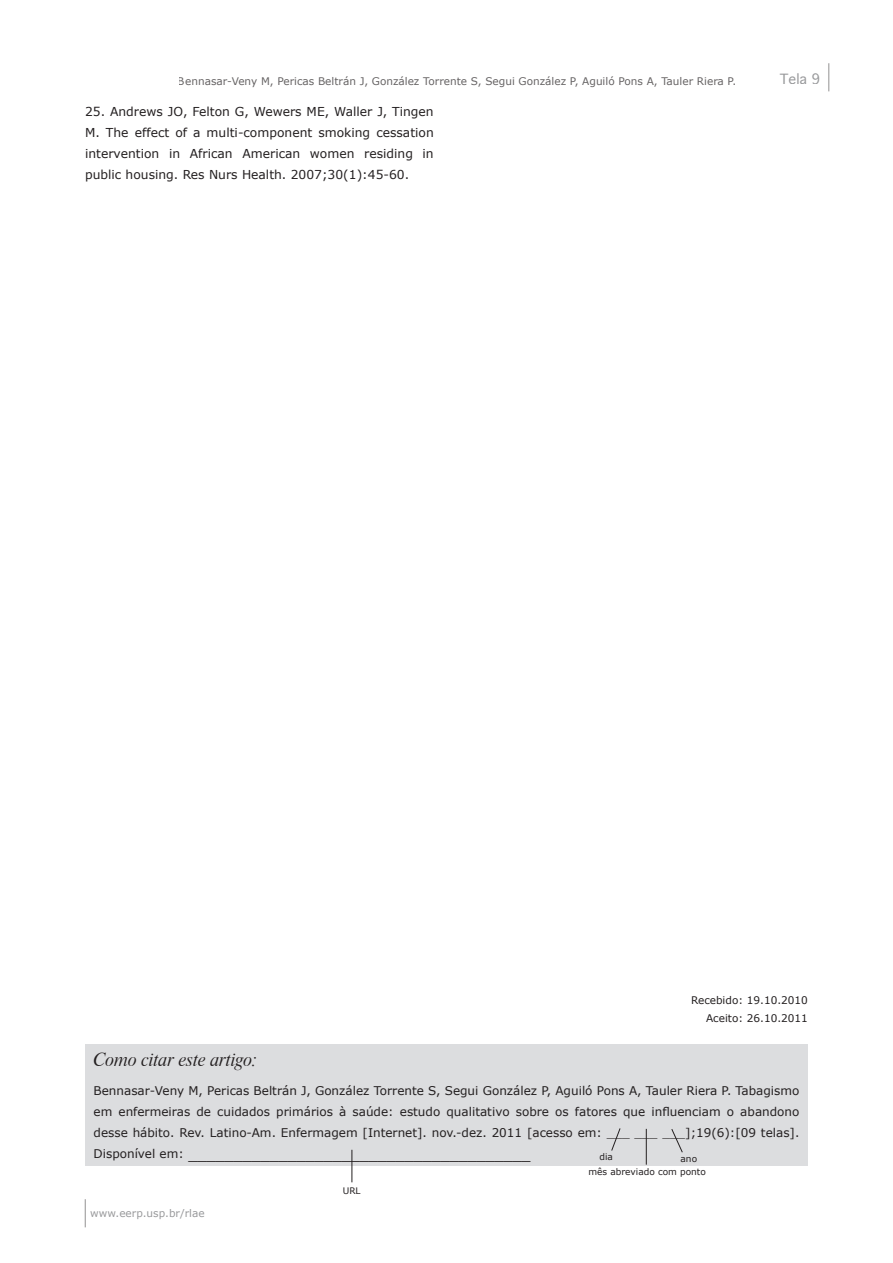
<style>
.page{position:relative;width:893px;height:1263px;background:#fff}
.page>*{position:absolute;margin:0;border:0;box-sizing:border-box;transform-origin:0 0}
.t1{font:18px "Times New Roman";color:#231f20}
.t2{font:18px "Dutch 801 BT Italic Headline";color:#231f20}
.t3{font:13.5px "Geneva";color:#6c6d70}
._18__Referências{font:12.3px/21px "Verdana";color:#231f20;text-align:justify}
.t4{font:12px/21px "Verdana";color:#231f20;text-align:justify}
._21__Recebido_Aceito{font:10.5px "Verdana";color:#231f20}
.t5{font:10.5px "Verdana";color:#6c6d70}
._18__Referências-2{font:9px "Verdana";color:#231f20}
.s1{font-family:"Verdana";font-size:12px}
</style>
<div class="page">
<svg style="left:85px;top:1199px;width:1px;height:28px"></svg>
<svg style="left:828px;top:63px;width:1px;height:28px"></svg>
<div style="left:85px;top:1044px;width:723px;height:122px;background:#dcdddf"></div>
<hr style="left:352px;top:1150px;width:1px;height:32px;background:#231f20">
<svg style="left:611px;top:1128px;width:9px;height:23px"></svg>
<hr style="left:646px;top:1129px;width:1px;height:36px;background:#231f20">
<svg style="left:671px;top:1129px;width:12px;height:24px"></svg>
<p class="_21__Recebido_Aceito" style="left:178px;top:75px;width:560px">Bennasar-Veny M, Pericas Beltrán J, González Torrente S, Segui González P, Aguiló Pons A, Tauler Riera P.</p>
<p class="t3" style="left:780px;top:70px;width:42px">Tela 9</p>
<p class="_18__Referências" style="left:85px;top:100px;width:350px">25. Andrews JO, Felton G, Wewers ME, Waller J, Tingen M. The effect of a multi-component smoking cessation intervention in African American women residing in public housing. Res Nurs Health. 2007;30(1):45-60.</p>
<p class="_21__Recebido_Aceito" style="left:691px;top:994px;width:118px">Recebido: 19.10.2010</p>
<p class="_21__Recebido_Aceito" style="left:706px;top:1012px;width:103px">Aceito: 26.10.2011</p>
<p class="t2" style="left:94px;top:1048px;width:165px">Como citar este artigo:</p>
<p class="t4" style="left:94px;top:1080px;width:707px">Bennasar-Veny M, Pericas Beltrán J, González Torrente S, Segui González P, Aguiló Pons A, Tauler Riera P. Tabagismo em enfermeiras de cuidados primários à saúde: estudo qualitativo sobre os fatores que influenciam o abandono desse hábito. Rev. Latino-Am. Enfermagem [Internet]. nov.-dez. 2011 [acesso em: ___ ___ ___];19(6):[09 telas].</p>
<p class="t1" style="left:94px;top:1140px;width:438px"><span class="s1">Disponível em:</span> ______________________________________</p>
<p class="_18__Referências-2" style="left:599px;top:1151px;width:15px">dia</p>
<p class="_18__Referências-2" style="left:588px;top:1166px;width:119px">mês abreviado com ponto</p>
<p class="_18__Referências-2" style="left:680px;top:1153px;width:18px">ano</p>
<p class="t5" style="left:90px;top:1207px;width:116px">www.eerp.usp.br/rlae</p>
<p class="_18__Referências-2" style="left:343px;top:1185px;width:19px">URL</p>
</div>
